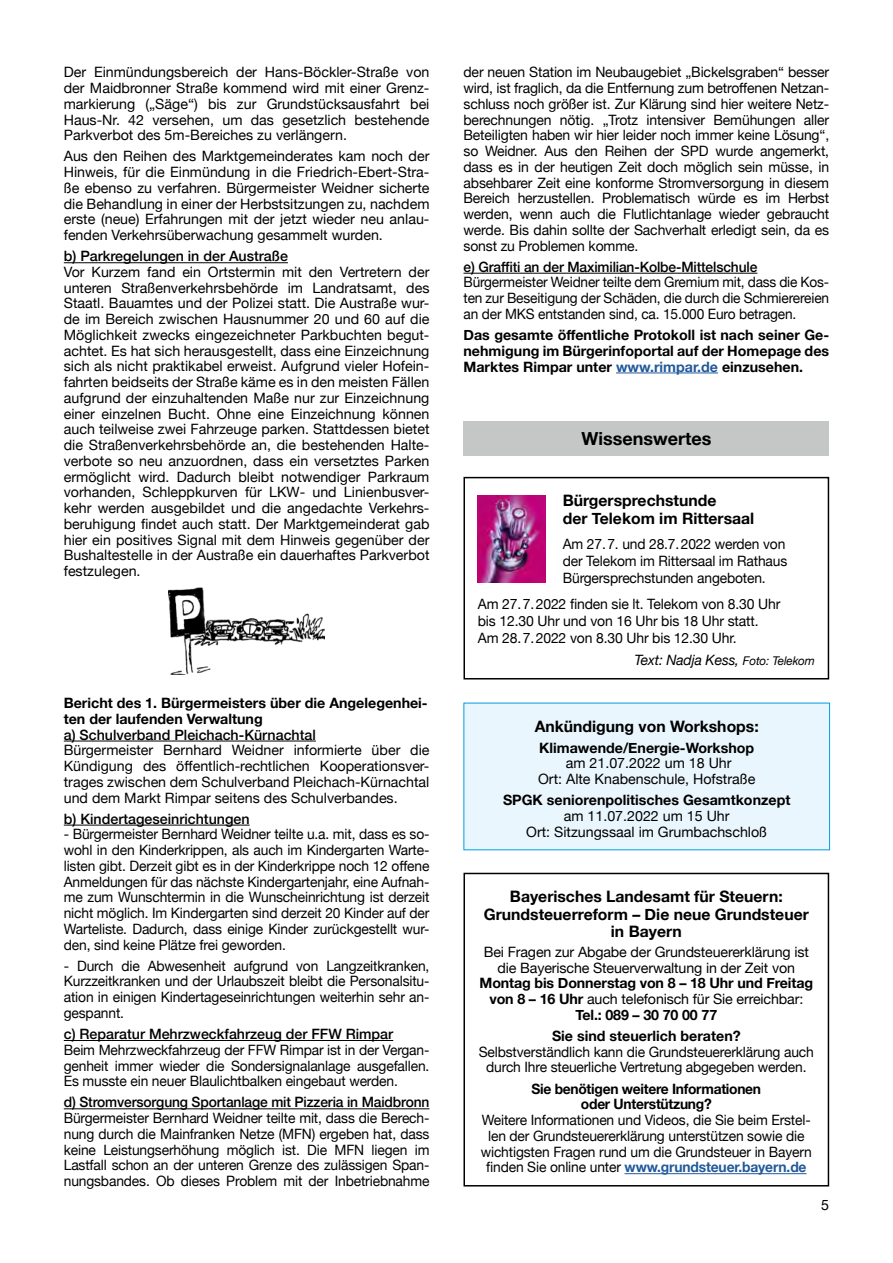
<style>
.page{position:relative;width:893px;height:1263px;background:#fff}
.page>*{position:absolute;margin:0;border:0;box-sizing:border-box;transform-origin:0 0}
.t1{font:700 18px "Helvetica Neue";color:#000}
.t2{font:700 15.75px/17.2px "Helvetica Neue";color:#000}
.t3{font:14.25px/15.8px "Helvetica Neue";letter-spacing:-.01em;color:#000;text-align:justify}
.t4{font:700 14.25px/15.8px "Helvetica Neue";color:#000;text-align:justify}
.t5{font:500 14.25px "Helvetica Neue";color:#000}
.t6{font:14.25px/15.8px "Helvetica Neue";letter-spacing:-.01em;color:#000;text-align:justify;scale:.96 1}
.t7{font:700 14.25px/15.8px "Helvetica Neue";letter-spacing:-.02em;color:#000;text-align:center}
.t8{font:italic 14.25px "Helvetica Neue";letter-spacing:-.01em;color:#000}
.s1{color:#22599b}
.s2{font-size:12px}
.s3{font-weight:400}
.s4{font-weight:700;color:#22599b}
</style>
<div class="page">
<hr style="left:463px;top:273px;width:294px;height:1px;background:#000">
<hr style="left:616px;top:373px;width:102px;height:1px;background:#22599b">
<div style="left:463px;top:422px;width:366px;height:34px;background:#c5c6c6"></div>
<img style="left:478px;top:495px;width:68px;height:88px">
<div style="left:463px;top:477px;width:366px;height:202px;border:2px solid #000"></div>
<div style="left:464px;top:703px;width:366px;height:147px;background:#eaf6fe"></div>
<hr style="left:624px;top:1173px;width:183px;height:1px;background:#22599b">
<div style="left:463px;top:873px;width:366px;height:313px;border:2px solid #000"></div>
<hr style="left:64px;top:262px;width:224px;height:1px;background:#000">
<hr style="left:64px;top:741px;width:252px;height:1px;background:#000">
<hr style="left:64px;top:825px;width:186px;height:1px;background:#000">
<hr style="left:64px;top:1040px;width:329px;height:1px;background:#000">
<hr style="left:64px;top:1108px;width:365px;height:1px;background:#000">
<img style="left:169px;top:588px;width:156px;height:87px">
<p class="t3" style="left:64px;top:65px;width:367px">Der Einmündungsbereich der Hans-Böckler-Straße von der Maidbronner Straße kommend wird mit einer Grenz&shy;markierung („Säge“) bis zur Grundstücksausfahrt bei Haus-Nr. 42 versehen, um das gesetzlich bestehende Parkverbot des 5m-Bereiches zu verlängern.</p>
<p class="t3" style="left:64px;top:149px;width:367px">Aus den Reihen des Marktgemeinderates kam noch der Hinweis, für die Einmündung in die Friedrich-Ebert-Stra&shy;ße ebenso zu verfahren. Bürgermeister Weidner sicherte die Behandlung in einer der Herbstsitzungen zu, nachdem erste (neue) Erfahrungen mit der jetzt wieder neu anlau&shy;fenden Verkehrsüberwachung gesammelt wurden.</p>
<p class="t5" style="left:64px;top:245px;width:226px">b) Parkregelungen in der Austraße</p>
<p class="t3" style="left:64px;top:265px;width:367px">Vor Kurzem fand ein Ortstermin mit den Vertretern der unteren Straßenverkehrsbehörde im Landratsamt, des Staatl. Bauamtes und der Polizei statt. Die Austraße wur&shy;de im Bereich zwischen Hausnummer 20 und 60 auf die Möglichkeit zwecks eingezeichneter Parkbuchten begut&shy;achtet. Es hat sich herausgestellt, dass eine Einzeichnung sich als nicht praktikabel erweist. Aufgrund vieler Hofein&shy;fahrten beidseits der Straße käme es in den meisten Fällen aufgrund der einzuhaltenden Maße nur zur Einzeichnung einer einzelnen Bucht. Ohne eine Einzeichnung können auch teilweise zwei Fahrzeuge parken. Stattdessen bietet die Straßenverkehrsbehörde an, die bestehenden Halte&shy;verbote so neu anzuordnen, dass ein versetztes Parken ermöglicht wird. Dadurch bleibt notwendiger Parkraum vorhanden, Schleppkurven für LKW- und Linienbusver&shy;kehr werden ausgebildet und die angedachte Verkehrs&shy;beruhigung findet auch statt. Der Marktgemeinderat gab hier ein positives Signal mit dem Hinweis gegenüber der Bushaltestelle in der Austraße ein dauerhaftes Parkverbot festzulegen.</p>
<p class="t4" style="left:64px;top:695px;width:365px">Bericht des 1. Bürgermeisters über die Angelegenhei&shy;ten der laufenden Verwaltung</p>
<p class="t5" style="left:64px;top:723px;width:254px">a) Schulverband Pleichach-Kürnachtal</p>
<p class="t3" style="left:64px;top:743px;width:367px">Bürgermeister Bernhard Weidner informierte über die Kündigung des öffentlich-rechtlichen Kooperationsver&shy;trages zwischen dem Schulverband Pleichach-Kürnachtal und dem Markt Rimpar seitens des Schulverbandes.</p>
<p class="t5" style="left:64px;top:807px;width:187px">b) Kindertageseinrichtungen</p>
<p class="t3" style="left:64px;top:827px;width:367px">- Bürgermeister Bernhard Weidner teilte u.a. mit, dass es so&shy;wohl in den Kinderkrippen, als auch im Kindergarten Warte&shy;listen gibt. Derzeit gibt es in der Kinderkrippe noch 12 offene Anmeldungen für das nächste Kindergartenjahr, eine Aufnah&shy;me zum Wunschtermin in die Wunscheinrichtung ist derzeit nicht möglich. Im Kindergarten sind derzeit 20 Kinder auf der Warteliste. Dadurch, dass einige Kinder zurückgestellt wur&shy;den, sind keine Plätze frei geworden.</p>
<p class="t3" style="left:64px;top:958px;width:367px">- Durch die Abwesenheit aufgrund von Langzeitkranken, Kurzzeitkranken und der Urlaubszeit bleibt die Personalsitu&shy;ation in einigen Kindertageseinrichtungen weiterhin sehr an&shy;gespannt.</p>
<p class="t5" style="left:64px;top:1022px;width:331px">c) Reparatur Mehrzweckfahrzeug der FFW Rimpar</p>
<p class="t3" style="left:64px;top:1043px;width:367px">Beim Mehrzweckfahrzeug der FFW Rimpar ist in der Vergan&shy;genheit immer wieder die Sondersignalanlage ausgefallen.<br>Es musste ein neuer Blaulichtbalken eingebaut werden.</p>
<p class="t5" style="left:64px;top:1091px;width:367px">d) Stromversorgung Sportanlage mit Pizzeria in Maidbronn</p>
<p class="t3" style="left:64px;top:1111px;width:367px">Bürgermeister Bernhard Weidner teilte mit, dass die Berech&shy;nung durch die Mainfranken Netze (MFN) ergeben hat, dass keine Leistungserhöhung möglich ist. Die MFN liegen im Lastfall schon an der unteren Grenze des zulässigen Span&shy;nungsbandes. Ob dieses Problem mit der Inbetriebnahme</p>
<p class="t3" style="left:463px;top:65px;width:367px">der neuen Station im Neubaugebiet „Bickelsgraben“ besser wird, ist fraglich, da die Entfernung zum betroffenen Netzan&shy;schluss noch größer ist. Zur Klärung sind hier weitere Netz&shy;berechnungen nötig. „Trotz intensiver Bemühungen aller Beteiligten haben wir hier leider noch immer keine Lösung“, so Weidner. Aus den Reihen der SPD wurde angemerkt, dass es in der heutigen Zeit doch möglich sein müsse, in absehbarer Zeit eine konforme Stromversorgung in diesem Bereich herzustellen. Problematisch würde es im Herbst werden, wenn auch die Flutlichtanlage wieder gebraucht werde. Bis dahin sollte der Sachverhalt erledigt sein, da es sonst zu Problemen komme.</p>
<p class="t5" style="left:463px;top:255px;width:295px">e) Graffiti an der Maximilian-Kolbe-Mittelschule</p>
<p class="t6" style="left:463px;top:275px;width:382px">Bürgermeister Weidner teilte dem Gremium mit, dass die Kos&shy;ten zur Beseitigung der Schäden, die durch die Schmierereien an der MKS entstanden sind, ca. 15.000 Euro betragen.</p>
<p class="t4" style="left:463px;top:327px;width:367px">Das gesamte öffentliche Protokoll ist nach seiner Ge&shy;nehmigung im Bürgerinfoportal auf der Homepage des Marktes Rimpar unter <span class="s1">www.rimpar.de</span> einzusehen.</p>
<p class="t1" style="left:581px;top:424px;width:131px">Wissenswertes</p>
<p class="t2" style="left:563px;top:493px;width:193px">Bürgersprechstunde<br>der Telekom im Rittersaal</p>
<p class="t3" style="left:563px;top:536px;width:226px;line-height:16.8px;text-align:left">Am 27.7. und 28.7.2022 werden von der Telekom im Rittersaal im Rathaus<br>Bürgersprechstunden angeboten.</p>
<p class="t3" style="left:478px;top:597px;width:304px;line-height:16.8px;text-align:left">Am 27.7.2022 finden sie lt. Telekom von 8.30 Uhr bis 12.30 Uhr und von 16 Uhr bis 18 Uhr statt.<br>Am 28.7.2022 von 8.30 Uhr bis 12.30 Uhr.</p>
<p class="t8" style="left:635px;top:650px;width:182px">Text: Nadja Kess, <span class="s2">Foto: Telekom</span></p>
<p class="t2" style="left:535px;top:718px;width:226px">Ankündigung von Workshops:</p>
<p class="t4" style="left:539px;top:740px;width:217px">Klimawende/Energie-Workshop</p>
<p class="t3" style="left:538px;top:756px;width:219px;text-align:center">am 21.07.2022 um 18 Uhr<br>Ort: Alte Knabenschule, Hofstraße</p>
<p class="t4" style="left:503px;top:793px;width:289px">SPGK seniorenpolitisches Gesamtkonzept</p>
<p class="t3" style="left:526px;top:809px;width:242px;text-align:center">am 11.07.2022 um 15 Uhr<br>Ort: Sitzungssaal im Grumbachschloß</p>
<p class="t2" style="left:484px;top:888px;width:326px;text-align:center">Bayerisches Landesamt für Steuern:<br>Grundsteuerreform – Die neue Grundsteuer in Bayern</p>
<p class="t3" style="left:484px;top:945px;width:327px;text-align:center">Bei Fragen zur Abgabe der Grundsteuererklärung ist die Bayerische Steuerverwaltung in der Zeit von</p>
<p class="t4" style="left:480px;top:976px;width:335px;text-align:center">Montag bis Donnerstag von 8 – 18 Uhr und Freitag von 8 – 16 Uhr <span class="s3">auch telefonisch für Sie erreichbar:<br></span>Tel.: 089 – 30 70 00 77</p>
<p class="t4" style="left:552px;top:1028px;width:190px">Sie sind steuerlich beraten?</p>
<p class="t3" style="left:479px;top:1044px;width:337px;text-align:center">Selbstverständlich kann die Grundsteuererklärung auch durch Ihre steuerliche Vertretung abgegeben werden.</p>
<p class="t7" style="left:531px;top:1081px;width:231px">Sie benötigen weitere Informationen oder Unterstützung?</p>
<p class="t3" style="left:481px;top:1113px;width:333px;text-align:center">Weitere Informationen und Videos, die Sie beim Erstel&shy;len der Grundsteuererklärung unterstützen sowie die wichtigsten Fragen rund um die Grundsteuer in Bayern finden Sie online unter <span class="s4">www.grundsteuer.bayern.de</span></p>
<p class="t3" style="left:821px;top:1197px;width:9px">5</p>
</div>
